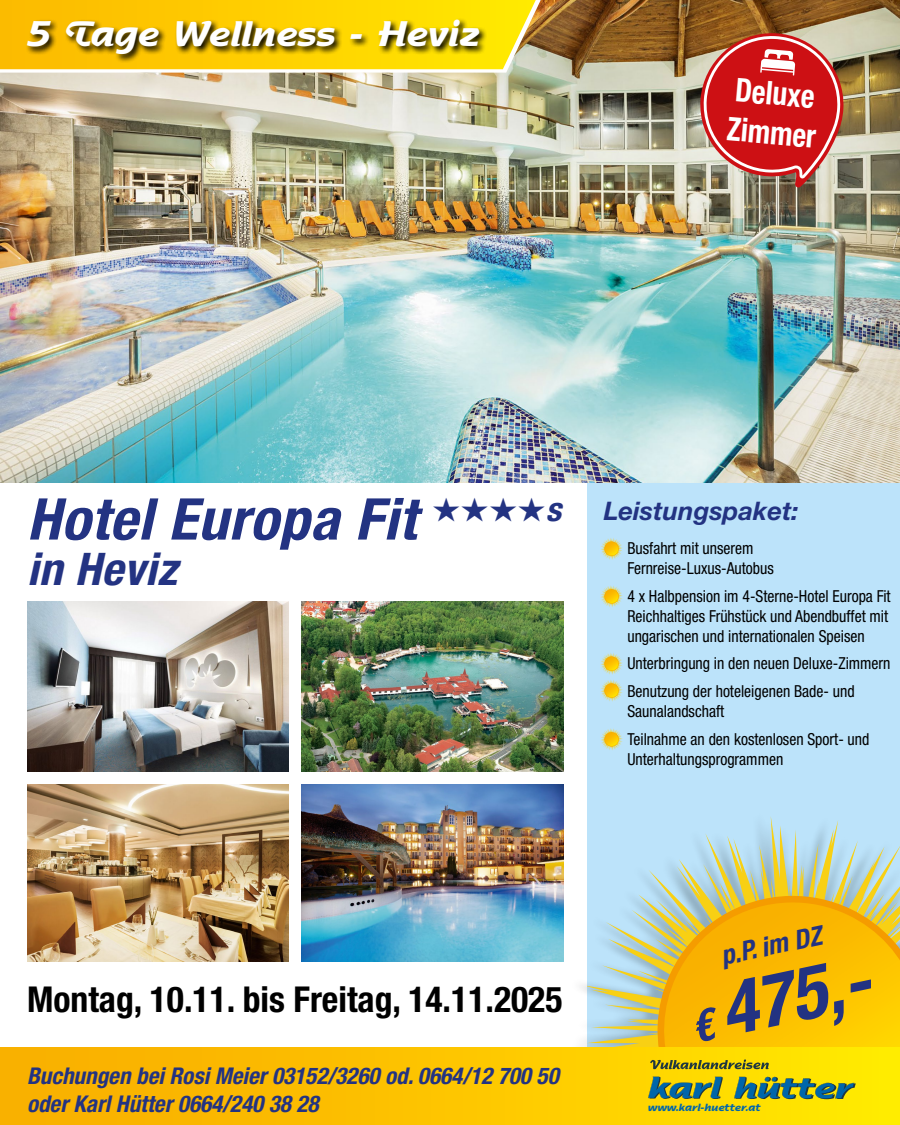
<style>
.page{position:relative;width:900px;height:1125px;background:#fff}
.page>*{position:absolute;margin:0;border:0;box-sizing:border-box;transform-origin:0 0}
.t1{font:italic 700 condensed 73.72px "Helvetica Neue LT Pro";color:#233382}
.t2{font:italic 700 condensed 57.6px "Helvetica Neue LT Pro";letter-spacing:.01em;color:#233382;scale:1.05 1}
.t3{font:italic 700 condensed 45px "Helvetica Neue LT Pro";letter-spacing:.01em;color:#233382;scale:1.05 1}
.t4{font:700 36.97px "Agfa Nadianne";color:#fff}
.t5{font:700 condensed 35.7px "Helvetica Neue LT Pro";color:#000}
.t6{font:700 condensed 32.7px/39.2px "Helvetica Neue LT Pro";color:#fff;scale:.9 1}
.t7{font:italic 700 condensed 26.85px "Helvetica Neue LT Pro";color:#233382}
.t8{font:italic 700 25.58px "Helvetica Neue LT Pro";color:#233382}
.t9{font:italic 700 condensed 23.1px/27.8px "Helvetica Neue LT Pro";color:#233382}
.t10{font:condensed 16.58px/19.9px "Helvetica Neue LT Pro";color:#000;scale:.95 1}
.t11{font:700 10.88px "Agfa Nadianne";color:#06a}
.s1{font-size:44.7px}
</style>
<div class="page">
<div style="left:587px;top:471px;width:313px;height:576px;background:#bce3fa"></div>
<img style="left:0;top:0;width:900px;height:482px">
<div style="left:569px;top:810px;width:331px;height:271px;background:#000;opacity:.24"></div>
<svg style="left:587px;top:816px;width:313px;height:231px"></svg>
<svg style="left:649px;top:899px;width:8px;height:148px"></svg>
<svg style="left:657px;top:896px;width:243px;height:151px;background:#f3bc13"></svg>
<svg style="left:0;top:0;width:541px;height:73px;background:#f8d226"></svg>
<svg style="left:25px;top:18px;width:463px;height:45px;background:#c49f00"></svg>
<svg style="left:601px;top:538px;width:22px;height:22px"></svg>
<svg style="left:601px;top:585px;width:22px;height:22px"></svg>
<svg style="left:601px;top:653px;width:22px;height:49px"></svg>
<svg style="left:601px;top:728px;width:22px;height:22px"></svg>
<div style="left:0;top:1047px;width:900px;height:78px;background:linear-gradient(to right,#f9a900,#ffe800)"></div>
<svg style="left:650px;top:1059px;width:119px;height:10px"></svg>
<svg style="left:648px;top:1077px;width:75px;height:22px;background:#739252"></svg>
<svg style="left:734px;top:1077px;width:122px;height:22px;background:#73954f"></svg>
<img style="left:27px;top:602px;width:262px;height:170px">
<img style="left:27px;top:785px;width:262px;height:177px">
<img style="left:302px;top:602px;width:262px;height:170px">
<img style="left:302px;top:785px;width:262px;height:177px">
<svg style="left:697px;top:32px;width:148px;height:157px;background:#c74d48"></svg>
<h3 class="t4" style="left:27px;top:10px;width:455px">5 Tage Wellness - Heviz</h3>
<h3 class="t6" style="left:732px;top:70px;width:101px;rotate:5deg">Deluxe<br>Zimmer</h3>
<h2 class="t2" style="left:27px;top:485px;width:510px">Hotel Europa Fit ★★★★<sup>s</sup></h2>
<h3 class="t3" style="left:27px;top:542px;width:145px">in Heviz</h3>
<h3 class="t8" style="left:604px;top:495px;width:196px">Leistungspaket:</h3>
<p class="t10" style="left:627px;top:538px;width:156px">Busfahrt mit unserem<br>Fernreise-Luxus-Autobus</p>
<p class="t10" style="left:627px;top:586px;width:279px">4 x Halbpension im 4-Sterne-Hotel Europa Fit<br>Reichhaltiges Frühstück und Abendbuffet mit ungarischen und internationalen Speisen</p>
<p class="t10" style="left:627px;top:649px;width:278px;line-height:27.8px">Unterbringung in den neuen Deluxe-Zimmern<br>Benutzung der hoteleigenen Bade- und</p>
<p class="t10" style="left:627px;top:697px;width:256px;line-height:27.8px">Saunalandschaft<br>Teilnahme an den kostenlosen Sport- und</p>
<p class="t10" style="left:627px;top:749px;width:166px">Unterhaltungsprogrammen</p>
<h3 class="t5" style="left:27px;top:978px;width:537px">Montag, 10.11. bis Freitag, 14.11.2025</h3>
<h3 class="t9" style="left:27px;top:1062px;width:533px">Buchungen bei Rosi Meier 03152/3260 od. 0664/12 700 50 oder Karl Hütter 0664/240 38 28</h3>
<h3 class="t7" style="left:718px;top:940px;width:104px;rotate:-12deg">p.P. im DZ</h3>
<h1 class="t1" style="left:680px;top:974px;width:185px;rotate:-12deg"><span class="s1">€</span> 475,-</h1>
<p class="t11" style="left:648px;top:1100px;width:114px">www.karl-huetter.at</p>
</div>
